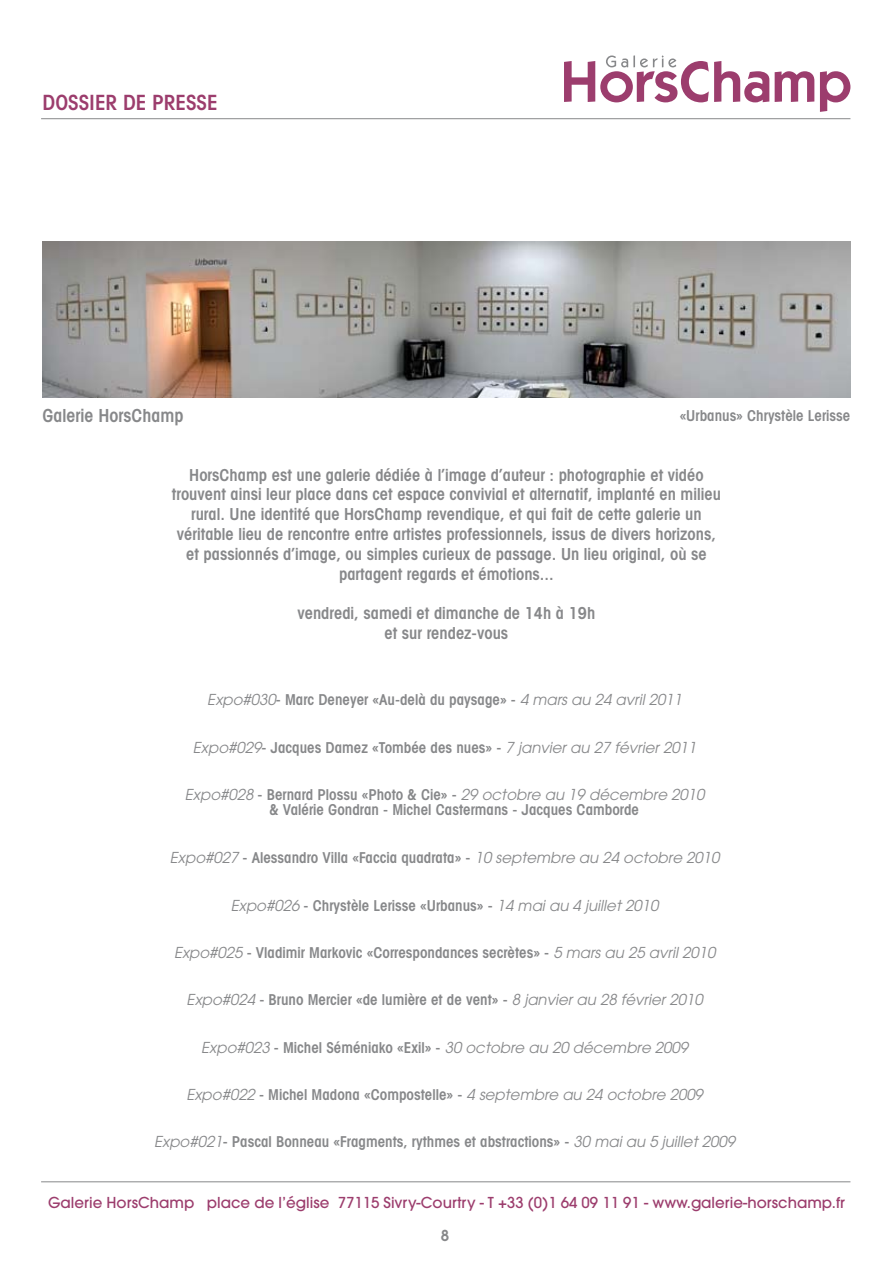
<style>
.page{position:relative;width:893px;height:1263px;background:#fff}
.page>*{position:absolute;margin:0;border:0;box-sizing:border-box;transform-origin:0 0}
.t1{font:600 condensed 21px "Avant Garde";color:#9c3d6d}
.t2{font:600 condensed 18px "Avant Garde";color:#87888a}
.t3{font:600 condensed 16.5px/19.8px "Avant Garde";color:#87888a;text-align:center}
.t4{font:600 condensed 15px/15.9px "Avant Garde";color:#87888a}
.t5{font:italic 15px "Avant Garde";color:#87888a}
.t6{font:500 15px "Avant Garde";color:#9c3d6d}
.t7{font:600 15px "Avant Garde";color:#87888a}
.s1{font-weight:400;font-style:italic;font-stretch:normal}
.s2{font-weight:600;font-style:normal;font-stretch:condensed}
</style>
<div class="page">
<hr style="left:41px;top:118px;width:809px;height:1px;background:#87888a">
<hr style="left:41px;top:1181px;width:809px;height:1px;background:#87888a">
<svg style="left:564px;top:55px;width:286px;height:57px"></svg>
<img style="left:43px;top:241px;width:807px;height:156px">
<p class="t1" style="left:43px;top:89px;width:133px">DOSSIER DE Presse</p>
<p class="t2" style="left:43px;top:405px;width:142px">Galerie HorsChamp</p>
<p class="t4" style="left:680px;top:407px;width:172px">«Urbanus» Chrystèle Lerisse</p>
<p class="t3" style="left:172px;top:464px;width:551px">HorsChamp est une galerie dédiée à l’image d’auteur : photographie et vidéo trouvent ainsi leur place dans cet espace convivial et alternatif, implanté en milieu rural. Une identité que HorsChamp revendique, et qui fait de cette galerie un véritable lieu de rencontre entre artistes professionnels, issus de divers horizons, et passionnés d’image, ou simples curieux de passage. Un lieu original, où se partagent regards et émotions...</p>
<p class="t3" style="left:297px;top:603px;width:299px">vendredi, samedi et dimanche de 14h à 19h et sur rendez-vous</p>
<p class="t4" style="left:207px;top:691px;width:476px"><span class="s1">Expo#030</span>- Marc Deneyer «Au-delà du paysage» - <span class="s1">4 mars au 24 avril 2011</span></p>
<p class="t5" style="left:193px;top:738px;width:505px">Expo#029<span class="s2">- Jacques Damez «Tombée des nues» -</span> 7 janvier au 27 février 2011</p>
<p class="t4" style="left:270px;top:786px;width:436px;text-indent:-85px"><span class="s1">Expo#028</span> - Bernard Plossu «Photo &amp; Cie» - <span class="s1">29 octobre au 19 décembre 2010 </span>&amp; Valérie Gondran - Michel Castermans - Jacques Camborde</p>
<p class="t5" style="left:170px;top:849px;width:551px">Expo#027 <span class="s2">- Alessandro Villa «Faccia quadrata» -</span> 10 septembre au 24 octobre 2010</p>
<p class="t5" style="left:231px;top:896px;width:429px">Expo#026 <span class="s2">- Chrystèle Lerisse «Urbanus» -</span> 14 mai au 4 juillet 2010</p>
<p class="t4" style="left:174px;top:944px;width:543px"><span class="s1">Expo#025</span> - Vladimir Markovic «Correspondances secrètes» - <span class="s1">5 mars au 25 avril 2010</span></p>
<p class="t4" style="left:187px;top:992px;width:518px"><span class="s1">Expo#024</span> - Bruno Mercier «de lumière et de vent» - <span class="s1">8 janvier au 28 février 2010</span></p>
<p class="t5" style="left:201px;top:1038px;width:488px">Expo#023 <span class="s2">- Michel Séméniako «Exil» -</span> 30 octobre au 20 décembre 2009</p>
<p class="t5" style="left:186px;top:1085px;width:518px">Expo#022 <span class="s2">- Michel Madona «Compostelle» -</span> 4 septembre au 24 octobre 2009</p>
<p class="t4" style="left:154px;top:1133px;width:582px"><span class="s1">Expo#021</span>- Pascal Bonneau «Fragments, rythmes et abstractions» - <span class="s1">30 mai au 5 juillet 2009</span></p>
<p class="t6" style="left:48px;top:1194px;width:798px">Galerie HorsChamp place de l’église 77115 Sivry-Courtry - T +33 (0)1 64 09 11 91 - www.galerie-horschamp.fr</p>
<p class="t7" style="left:441px;top:1226px;width:10px">8</p>
</div>
